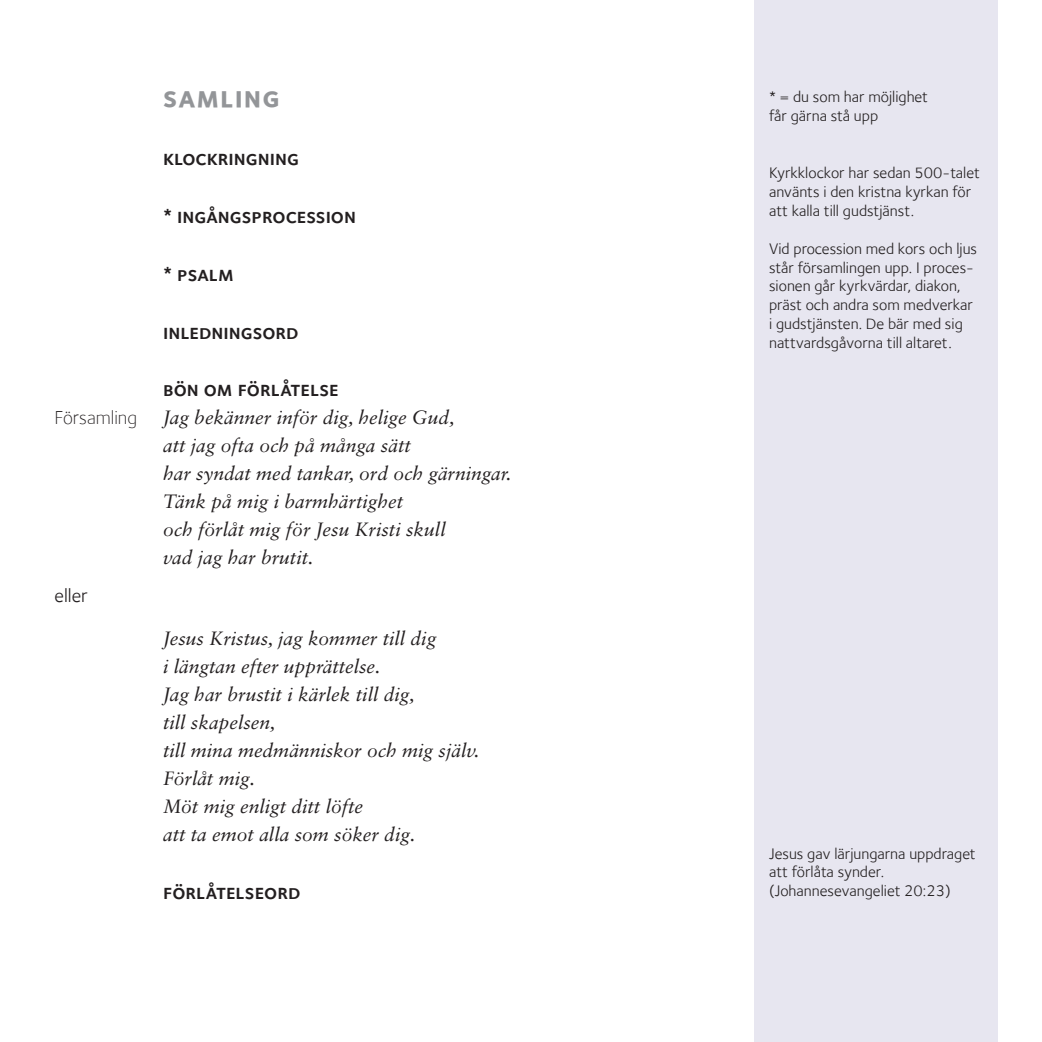
<style>
.page{position:relative;width:1042px;height:1042px;background:#fff}
.page>*{position:absolute;margin:0;border:0;box-sizing:border-box;transform-origin:0 0}
.Gudstjänstens_delar{font:29.75px "Foundry Sterling Bold Expert";letter-spacing:.035em;color:#939598}
.Händelser{font:21px "Foundry Sterling Demi Expert";color:#231f20}
.Kursiv_bön{font:italic 19.25px "Sabon LT Std";color:#231f20}
.Kursiv_bön-2{font:300 19.25px "Foundry Sterling";color:#231f20}
.eller{font:19.25px "Foundry Sterling";color:#231f20}
.Styckeformat_1{font:15.75px/18.9px "Foundry Sterling";color:#231f20}
</style>
<div class="page">
<div style="left:754px;top:0;width:243px;height:1042px;background:#e7e6f0"></div>
<p class="Gudstjänstens_delar" style="left:163px;top:80px;width:118px">samling</p>
<p class="Händelser" style="left:163px;top:145px;width:137px">klockringning</p>
<p class="Händelser" style="left:163px;top:203px;width:194px">* ingångsprocession</p>
<p class="Händelser" style="left:163px;top:261px;width:72px">* psalm</p>
<p class="Händelser" style="left:163px;top:319px;width:137px">inledningsord</p>
<p class="Händelser" style="left:163px;top:376px;width:177px">bön om förlåtelse</p>
<p class="Kursiv_bön-2" style="left:55px;top:407px;width:84px">Församling</p>
<p class="Kursiv_bön" style="left:163px;top:406px;width:293px">Jag bekänner inför dig, helige Gud,</p>
<p class="Kursiv_bön" style="left:163px;top:434px;width:249px">att jag ofta och på många sätt</p>
<p class="Kursiv_bön" style="left:163px;top:462px;width:350px">har syndat med tankar, ord och gärningar.</p>
<p class="Kursiv_bön" style="left:163px;top:490px;width:241px">Tänk på mig i barmhärtighet</p>
<p class="Kursiv_bön" style="left:163px;top:518px;width:284px">och förlåt mig för Jesu Kristi skull</p>
<p class="Kursiv_bön" style="left:163px;top:546px;width:152px">vad jag har brutit.</p>
<p class="eller" style="left:55px;top:585px;width:35px">eller</p>
<p class="Kursiv_bön" style="left:163px;top:627px;width:275px">Jesus Kristus, jag kommer till dig</p>
<p class="Kursiv_bön" style="left:163px;top:655px;width:219px">i längtan efter upprättelse.</p>
<p class="Kursiv_bön" style="left:163px;top:683px;width:253px">Jag har brustit i kärlek till dig,</p>
<p class="Kursiv_bön" style="left:163px;top:711px;width:114px">till skapelsen,</p>
<p class="Kursiv_bön" style="left:163px;top:739px;width:318px">till mina medmänniskor och mig själv.</p>
<p class="Kursiv_bön" style="left:163px;top:767px;width:93px">Förlåt mig.</p>
<p class="Kursiv_bön" style="left:163px;top:795px;width:201px">Möt mig enligt ditt löfte</p>
<p class="Kursiv_bön" style="left:163px;top:823px;width:254px">att ta emot alla som söker dig.</p>
<p class="Händelser" style="left:163px;top:879px;width:139px">förlåtelseord</p>
<p class="Styckeformat_1" style="left:769px;top:88px;width:160px">* = du som har möjlighet får gärna stå upp</p>
<p class="Styckeformat_1" style="left:769px;top:163px;width:212px">Kyrkklockor har sedan 500-talet använts i den kristna kyrkan för att kalla till gudstjänst.</p>
<p class="Styckeformat_1" style="left:769px;top:239px;width:210px">Vid procession med kors och ljus står församlingen upp. I proces&shy;sionen går kyrkvärdar, diakon, präst och andra som medverkar i gudstjänsten. De bär med sig nattvardsgåvorna till altaret.</p>
<p class="Styckeformat_1" style="left:769px;top:844px;width:208px">Jesus gav lärjungarna uppdraget att förlåta synder. (Johannesevangeliet 20:23)</p>
</div>
